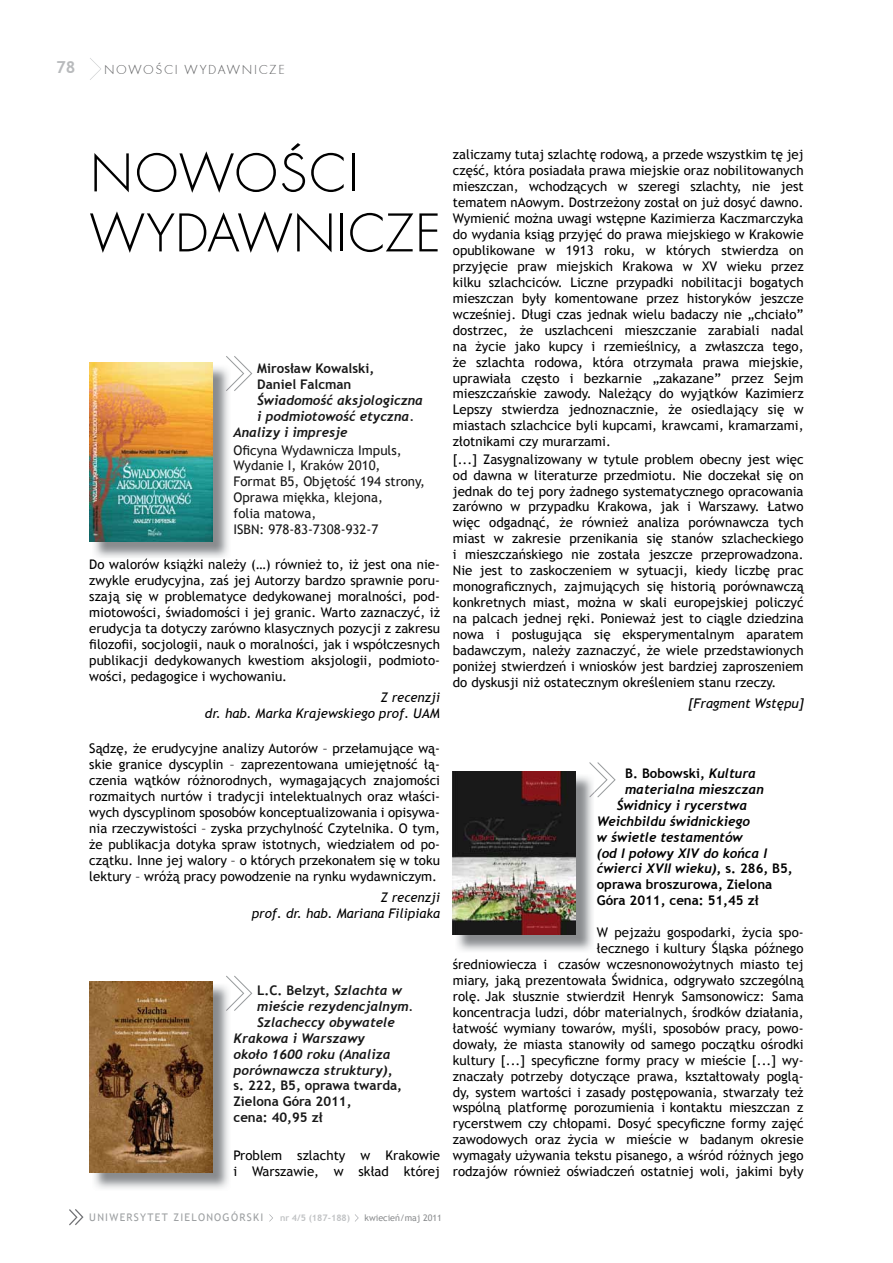
<style>
.page{position:relative;width:893px;height:1263px;background:#fff}
.page>*{position:absolute;margin:0;border:0;box-sizing:border-box;transform-origin:0 0}
.t1{font:57px/60px "Futura TEE Ligh";letter-spacing:-.02em;color:#000}
.t2{font:700 16.5px "Trebuchet MS";color:#b8babc}
.t3{font:13.5px "Futura TEE Ligh";letter-spacing:.12em;color:#58595b}
.t4{font:13.35px/15.9px "Trebuchet MS";color:#000;text-align:justify}
.t5{font:italic 700 13.35px "Trebuchet";color:#171717}
.t6{font:13.35px/15.9px "Trebuchet MS";color:#171717}
.t7{font:italic 700 13.35px "Trebuchet";color:#000}
.t8{font:700 13.35px/15.9px "Trebuchet MS";color:#171717}
.t9{font:italic 13.35px/15.9px "Trebuchet MS";color:#000;text-align:right}
.t10{font:700 13.35px/15.9px "Trebuchet MS";color:#000}
.t11{font:10.5px "Trebuchet MS";letter-spacing:.12em;color:#9da0a2}
.t12{font:9px "Trebuchet MS";color:#8a8c8e}
.t13{font:700 9px "Trebuchet MS";color:#c0c2c4}
.s1{font-family:"Trebuchet";font-style:italic}
.s2{font-family:"Trebuchet MS";font-style:normal}
</style>
<div class="page">
<svg style="left:90px;top:58px;width:11px;height:22px"></svg>
<svg style="left:69px;top:1209px;width:15px;height:16px"></svg>
<svg style="left:269px;top:1214px;width:4px;height:8px"></svg>
<svg style="left:355px;top:1214px;width:4px;height:8px"></svg>
<img style="left:92px;top:365px;width:137px;height:195px">
<svg style="left:226px;top:356px;width:26px;height:35px"></svg>
<img style="left:90px;top:362px;width:122px;height:179px">
<img style="left:92px;top:983px;width:137px;height:206px">
<svg style="left:226px;top:976px;width:26px;height:35px"></svg>
<img style="left:90px;top:981px;width:122px;height:191px">
<img style="left:455px;top:774px;width:138px;height:177px">
<svg style="left:589px;top:762px;width:27px;height:35px"></svg>
<img style="left:453px;top:772px;width:122px;height:162px">
<p class="t2" style="left:56px;top:57px;width:21px">78</p>
<p class="t3" style="left:104px;top:61px;width:182px">NOWOŒCI WYDAWNICZE</p>
<h1 class="t1" style="left:89px;top:143px;width:353px">NOWOŒCI<br>WYDAWNICZE</h1>
<p class="t8" style="left:257px;top:361px;width:119px">Mirosław Kowalski,<br>Daniel Falcman</p>
<p class="t5" style="left:257px;top:392px;width:167px">Świadomość aksjologiczna</p>
<p class="t5" style="left:257px;top:408px;width:158px">i podmiotowość etyczna.</p>
<p class="t5" style="left:234px;top:424px;width:116px">Analizy i impresje</p>
<p class="t6" style="left:234px;top:442px;width:193px">Oficyna Wydawnicza Impuls,<br>Wydanie I, Kraków 2010,<br>Format B5, Objętość 194 strony,<br>Oprawa miękka, klejona,<br>folia matowa,<br>ISBN: 978-83-7308-932-7</p>
<p class="t4" style="left:89px;top:556px;width:352px">Do walorów książki należy (…) również to, iż jest ona nie&shy;zwykle erudycyjna, zaś jej Autorzy bardzo sprawnie poru&shy;szają się w problematyce dedykowanej moralności, pod&shy;miotowości, świadomości i jej granic. Warto zaznaczyć, iż erudycja ta dotyczy zarówno klasycznych pozycji z zakresu filozofii, socjologii, nauk o moralności, jak i współczesnych publikacji dedykowanych kwestiom aksjologii, podmioto&shy;wości, pedagogice i wychowaniu.</p>
<p class="t9" style="left:205px;top:690px;width:237px">Z recenzji<br>dr. hab. Marka Krajewskiego prof. UAM</p>
<p class="t4" style="left:89px;top:740px;width:352px">Sądzę, że erudycyjne analizy Autorów – przełamujące wą&shy;skie granice dyscyplin – zaprezentowana umiejętność łą&shy;czenia wątków różnorodnych, wymagających znajomości rozmaitych nurtów i tradycji intelektualnych oraz właści&shy;wych dyscyplinom sposobów konceptualizowania i opisywa&shy;nia rzeczywistości – zyska przychylność Czytelnika. O tym, że publikacja dotyka spraw istotnych, wiedziałem od po&shy;czątku. Inne jej walory – o których przekonałem się w toku lektury – wróżą pracy powodzenie na rynku wydawniczym.</p>
<p class="t9" style="left:252px;top:890px;width:190px">Z recenzji<br>prof. dr. hab. Mariana Filipiaka</p>
<p class="t8" style="left:257px;top:982px;width:146px">L.C. Belzyt, <span class="s1">Szlachta w</span></p>
<p class="t5" style="left:257px;top:998px;width:158px">mieście rezydencjalnym.</p>
<p class="t5" style="left:257px;top:1014px;width:139px">Szlacheccy obywatele</p>
<p class="t5" style="left:234px;top:1030px;width:133px">Krakowa i Warszawy</p>
<p class="t5" style="left:234px;top:1046px;width:159px">około 1600 roku (Analiza</p>
<p class="t5" style="left:234px;top:1062px;width:161px">porównawcza struktury)<span class="s2">,</span></p>
<p class="t8" style="left:234px;top:1078px;width:170px">s. 222, B5, oprawa twarda,<br>Zielona Góra 2011,<br>cena: 40,95 zł</p>
<p class="t4" style="left:234px;top:1147px;width:208px">Problem szlachty w Krakowie i Warszawie, w skład której</p>
<p class="t4" style="left:453px;top:147px;width:352px">zaliczamy tutaj szlachtę rodową, a przede wszystkim tę jej część, która posiadała prawa miejskie oraz nobilitowanych mieszczan, wchodzących w szeregi szlachty, nie jest tematem nAowym. Dostrzeżony został on już dosyć dawno.<br>Wymienić można uwagi wstępne Kazimierza Kaczmarczyka do wydania ksiąg przyjęć do prawa miejskiego w Krakowie opublikowane w 1913 roku, w których stwierdza on przyjęcie praw miejskich Krakowa w XV wieku przez kilku szlachciców. Liczne przypadki nobilitacji bogatych mieszczan były komentowane przez historyków jeszcze wcześniej. Długi czas jednak wielu badaczy nie „chciało” dostrzec, że uszlachceni mieszczanie zarabiali nadal na życie jako kupcy i rzemieślnicy, a zwłaszcza tego, że szlachta rodowa, która otrzymała prawa miejskie, uprawiała często i bezkarnie „zakazane” przez Sejm mieszczańskie zawody. Należący do wyjątków Kazimierz Lepszy stwierdza jednoznacznie, że osiedlający się w miastach szlachcice byli kupcami, krawcami, kramarzami, złotnikami czy murarzami.</p>
<p class="t4" style="left:453px;top:451px;width:352px">[...] Zasygnalizowany w tytule problem obecny jest więc od dawna w literaturze przedmiotu. Nie doczekał się on jednak do tej pory żadnego systematycznego opracowania zarówno w przypadku Krakowa, jak i Warszawy. Łatwo więc odgadnąć, że również analiza porównawcza tych miast w zakresie przenikania się stanów szlacheckiego i mieszczańskiego nie została jeszcze przeprowadzona.<br>Nie jest to zaskoczeniem w sytuacji, kiedy liczbę prac monograficznych, zajmujących się historią porównawczą konkretnych miast, można w skali europejskiej policzyć na palcach jednej ręki. Ponieważ jest to ciągle dziedzina nowa i posługująca się eksperymentalnym aparatem badawczym, należy zaznaczyć, że wiele przedstawionych poniżej stwierdzeń i wniosków jest bardziej zaproszeniem do dyskusji niż ostatecznym określeniem stanu rzeczy.</p>
<p class="t9" style="left:689px;top:696px;width:117px">[Fragment Wstępu]</p>
<p class="t10" style="left:625px;top:765px;width:132px">B. Bobowski, <span class="s1">Kultura</span></p>
<p class="t7" style="left:625px;top:781px;width:140px">materialna mieszczan</p>
<p class="t7" style="left:617px;top:797px;width:132px">Świdnicy i rycerstwa</p>
<p class="t7" style="left:597px;top:813px;width:155px">Weichbildu świdnickiego</p>
<p class="t7" style="left:597px;top:829px;width:148px">w świetle testamentów</p>
<p class="t7" style="left:597px;top:845px;width:172px">(od I połowy XIV do końca I</p>
<p class="t7" style="left:597px;top:860px;width:198px">ćwierci XVII wieku)<span class="s2">, s. 286, B5,</span></p>
<p class="t10" style="left:597px;top:877px;width:177px">oprawa broszurowa, Zielona<br>Góra 2011, cena: 51,45 zł</p>
<p class="t4" style="left:453px;top:925px;width:352px;text-align:right">W pejzażu gospodarki, życia spo-<br>łecznego i kultury Śląska późnego<br>średniowiecza i czasów wczesnonowożytnych miasto tej miary, jaką prezentowała Świdnica, odgrywało szczególną rolę. Jak słusznie stwierdził Henryk Samsonowicz: Sama koncentracja ludzi, dóbr materialnych, środków działania, łatwość wymiany towarów, myśli, sposobów pracy, powo&shy;dowały, że miasta stanowiły od samego początku ośrodki kultury [...] specyficzne formy pracy w mieście [...] wy&shy;znaczały potrzeby dotyczące prawa, kształtowały poglą&shy;dy, system wartości i zasady postępowania, stwarzały też wspólną platformę porozumienia i kontaktu mieszczan z rycerstwem czy chłopami. Dosyć specyficzne formy zajęć zawodowych oraz życia w mieście w badanym okresie wymagały używania tekstu pisanego, a wśród różnych jego rodzajów również oświadczeń ostatniej woli, jakimi były</p>
<p class="t11" style="left:89px;top:1211px;width:175px">UNIWERSYTET ZIELONOGÓRSKI</p>
<p class="t13" style="left:280px;top:1212px;width:72px">nr 4/5 (187-188)</p>
<p class="t12" style="left:365px;top:1212px;width:79px">kwiecień/maj 2011</p>
</div>
